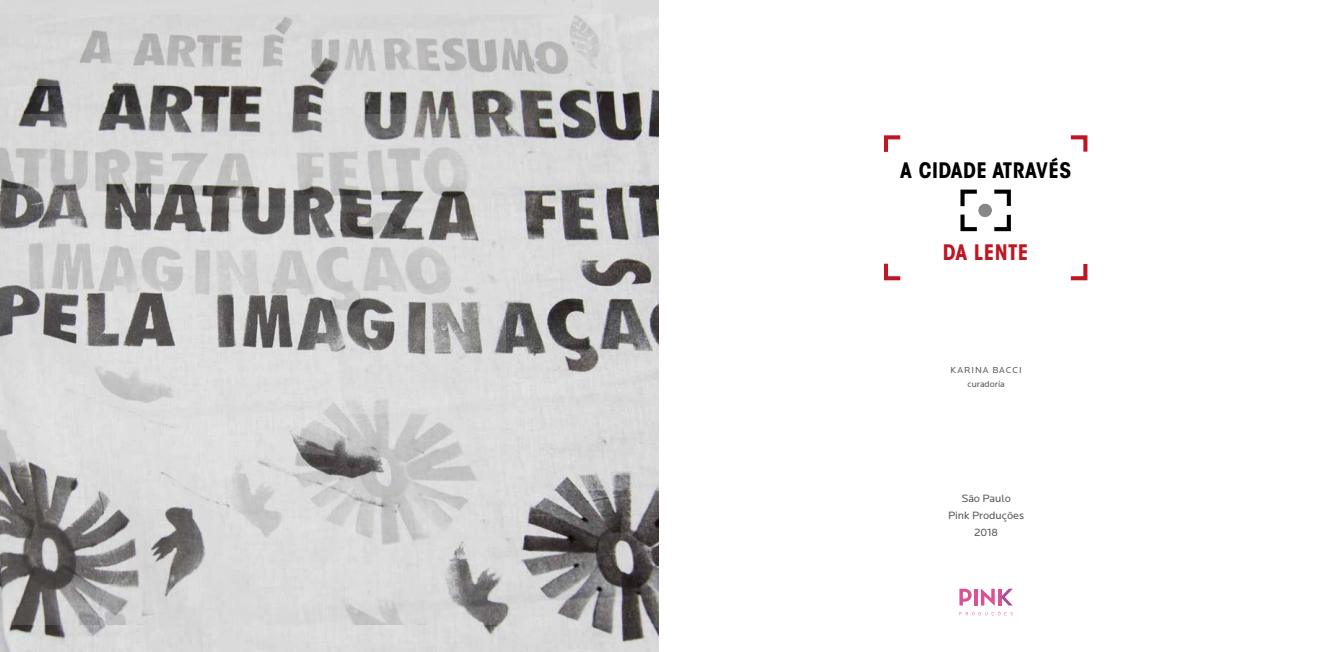
<style>
.page{position:relative;width:1319px;height:652px;background:#fff}
.page>*{position:absolute;margin:0;border:0;box-sizing:border-box;transform-origin:0 0}
.t1{font:700 condensed 21.2px "ITC Avant Garde Std";letter-spacing:.02em;color:#000}
.t2{font:700 condensed 21.2px "ITC Avant Garde Std";letter-spacing:.02em;color:#be1622}
.t3{font:11px/16.8px "Locator";color:#575756;text-align:center}
.t4{font:9px/14px "Locator";letter-spacing:.08em;color:#575756;text-align:center}
</style>
<div class="page">
<img style="left:0;top:14px;width:659px;height:638px">
<img style="left:0;top:114px;width:506px;height:511px">
<img style="left:0;top:0;width:600px;height:86px">
<svg style="left:959px;top:589px;width:53px;height:27px"></svg>
<svg style="left:960px;top:189px;width:51px;height:43px"></svg>
<svg style="left:1070px;top:264px;width:18px;height:17px"></svg>
<svg style="left:883px;top:263px;width:18px;height:18px"></svg>
<svg style="left:1070px;top:135px;width:18px;height:17px"></svg>
<svg style="left:883px;top:135px;width:18px;height:17px"></svg>
<div style="left:978px;top:204px;width:13px;height:13px;background:#878787;border-radius:50%"></div>
<h1 class="t1" style="left:900px;top:157px;width:172px">A CIDADE ATRAVÉS</h1>
<h1 class="t2" style="left:942px;top:239px;width:87px">DA LENTE</h1>
<p class="t4" style="left:950px;top:364px;width:73px">KARINA BACCI curadoria</p>
<p class="t3" style="left:947px;top:491px;width:78px">São Paulo<br>Pink Produções<br>2018</p>
</div>
